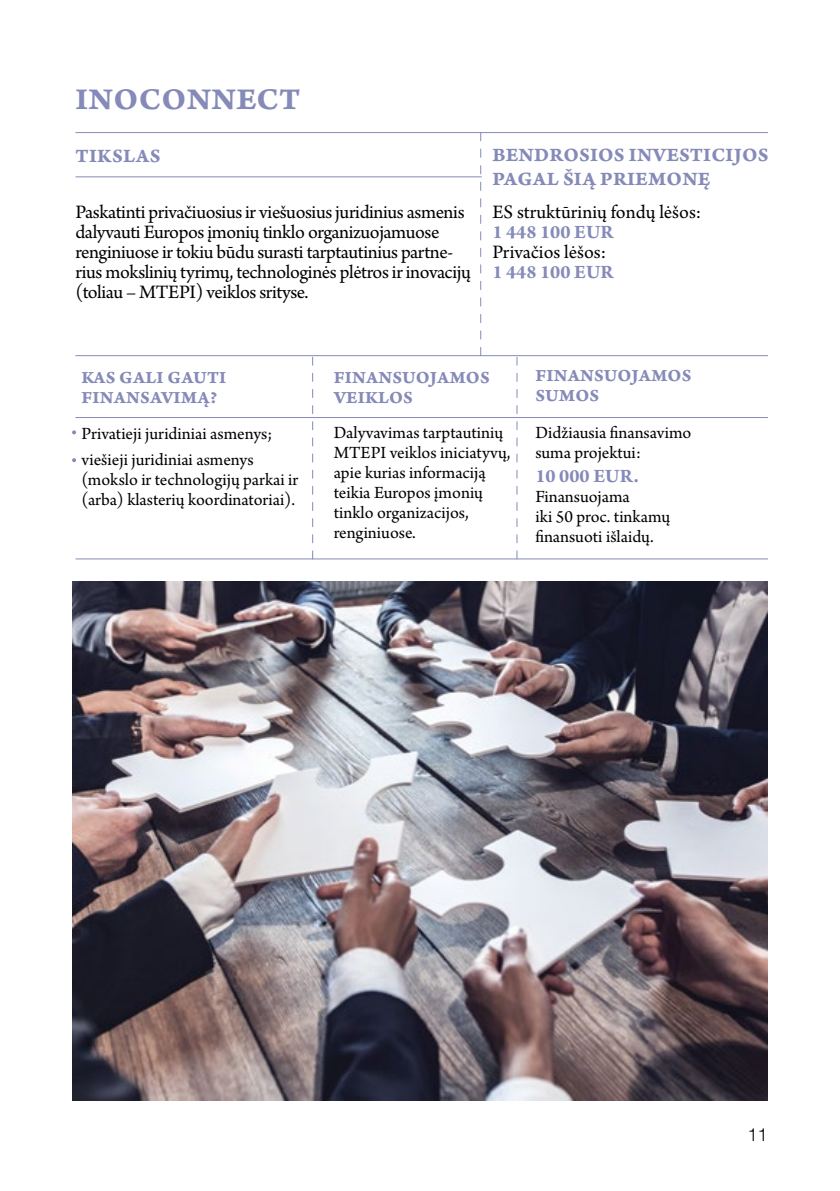
<style>
.page{position:relative;width:840px;height:1191px;background:#fff}
.page>*{position:absolute;margin:0;border:0;box-sizing:border-box;transform-origin:0 0}
.t1{font:32px "Arno Pro Bold Caption";letter-spacing:.01em;color:#858ab8}
.t2{font:20px/20px "Arno Pro";letter-spacing:-.02em;color:#000}
.t3{font:20px/24px "Arno Pro Bold Caption";letter-spacing:.01em;color:#858ab8}
.t4{font:20px "Arno Pro";color:#000}
.t5{font:700 20px "Arno Pro";color:#858ab8}
.t6{font:18px/20px "Arno Pro";color:#000}
.t7{font:18px/20px "Arno Pro Bold Caption";letter-spacing:.01em;color:#858ab8}
.t8{font:300 18px "Helvetica Neue LT Pro";color:#000}
</style>
<div class="page">
<hr style="left:75px;top:132px;width:692px;height:1px;background:#858ab8">
<hr style="left:75px;top:176px;width:406px;height:1px;background:#858ab8">
<svg style="left:480px;top:133px;width:1px;height:222px"></svg>
<hr style="left:75px;top:355px;width:692px;height:1px;background:#858ab8">
<hr style="left:75px;top:417px;width:692px;height:1px;background:#858ab8">
<svg style="left:312px;top:357px;width:1px;height:201px"></svg>
<svg style="left:516px;top:357px;width:1px;height:201px"></svg>
<hr style="left:75px;top:558px;width:692px;height:1px;background:#858ab8">
<svg style="left:72px;top:430px;width:4px;height:4px"></svg>
<svg style="left:72px;top:458px;width:4px;height:4px"></svg>
<img style="left:72px;top:581px;width:695px;height:519px">
<h1 class="t1" style="left:76px;top:80px;width:226px">INOCONNECT</h1>
<p class="t3" style="left:76px;top:144px;width:86px">TIKSLAS</p>
<p class="t3" style="left:492px;top:143px;width:277px">BENDROSIOS INVESTICIJOS<br>PAGAL ŠIĄ PRIEMONĘ</p>
<p class="t2" style="left:75px;top:203px;width:397px">Paskatinti privačiuosius ir viešuosius juridinius asmenis dalyvauti Europos įmonių tinklo organizuojamuose renginiuose ir tokiu būdu surasti tarptautinius partne&shy;rius mokslinių tyrimų, technologinės plėtros ir inovacijų (toliau – MTEPI) veiklos srityse.</p>
<p class="t4" style="left:492px;top:201px;width:210px">ES struktūrinių fondų lėšos:</p>
<p class="t5" style="left:492px;top:220px;width:122px">1 448 100 EUR</p>
<p class="t4" style="left:492px;top:241px;width:115px">Privačios lėšos:</p>
<p class="t5" style="left:492px;top:260px;width:122px">1 448 100 EUR</p>
<p class="t7" style="left:81px;top:368px;width:146px">KAS GALI GAUTI<br>FINANSAVIMĄ?</p>
<p class="t7" style="left:535px;top:366px;width:157px">FINANSUOJAMOS<br>SUMOS</p>
<p class="t7" style="left:333px;top:368px;width:157px">FINANSUOJAMOS<br>VEIKLOS</p>
<p class="t6" style="left:81px;top:421px;width:192px;line-height:26px">Privatieji juridiniai asmenys; viešieji juridiniai asmenys</p>
<p class="t6" style="left:81px;top:470px;width:218px">(mokslo ir technologijų parkai ir (arba) klasterių koordinatoriai).</p>
<p class="t6" style="left:333px;top:423px;width:178px">Dalyvavimas tarptautinių<br>MTEPI veiklos iniciatyvų, apie kurias informaciją teikia Europos įmonių tinklo organizacijos, renginiuose.</p>
<p class="t6" style="left:535px;top:423px;width:157px">Didžiausia finansavimo suma projektui:</p>
<p class="t5" style="left:535px;top:464px;width:105px">10 000 EUR.</p>
<p class="t6" style="left:535px;top:487px;width:136px">Finansuojama<br>iki 50 proc. tinkamų finansuoti išlaidų.</p>
<p class="t8" style="left:747px;top:1124px;width:22px">11</p>
</div>
